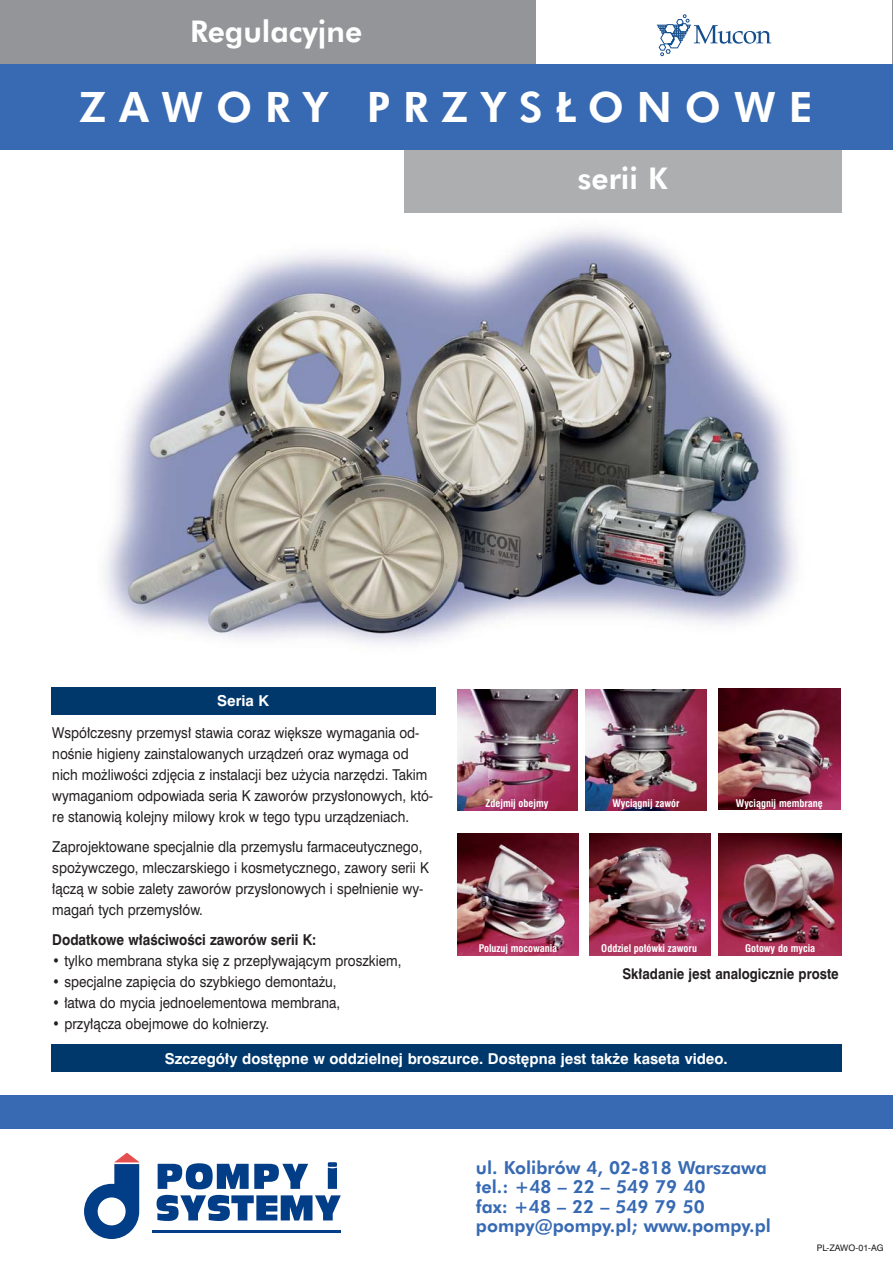
<style>
.page{position:relative;width:893px;height:1263px;background:#fff}
.page>*{position:absolute;margin:0;border:0;box-sizing:border-box;transform-origin:0 0}
.t1{font:800 42px "Futura PL";letter-spacing:.305em;color:#fff}
.t2{font:800 30px "Futura PL";color:#fff}
.t3{font:800 18px/19.5px "Futura PL";color:#376ab3}
.t4{font:15px/21px "Swiss 721 PL";color:#231f20;scale:.9 1}
.t5{font:700 15px "Swiss 721 PL";color:#fff}
.t6{font:700 15px "Swiss 721 PL";color:#231f20;scale:.9 1}
.t7{font:700 14.7px "Swiss 721 PL";color:#231f20;scale:.9 1}
.t8{font:700 condensed 10.35px "Swiss 721 PL";color:#fff}
.t9{font:9px "Swiss 721 PL";color:#231f20}
</style>
<div class="page">
<img style="left:105px;top:229px;width:692px;height:415px">
<div style="left:0;top:0;width:536px;height:64px;background:#939598"></div>
<div style="left:0;top:1095px;width:893px;height:33px;background:#376ab3"></div>
<div style="left:404px;top:149px;width:438px;height:64px;background:#acaeb0"></div>
<div style="left:0;top:64px;width:893px;height:85px;background:#376ab3"></div>
<svg style="left:157px;top:1195px;width:184px;height:26px"></svg>
<svg style="left:158px;top:1163px;width:150px;height:26px"></svg>
<svg style="left:328px;top:1162px;width:9px;height:27px"></svg>
<svg style="left:84px;top:1153px;width:56px;height:86px"></svg>
<hr style="left:152px;top:1230px;width:188px;height:2px;background:#023e88">
<div style="left:51px;top:688px;width:384px;height:27px;background:#00386c"></div>
<div style="left:51px;top:1045px;width:791px;height:27px;background:#00386c"></div>
<img style="left:457px;top:689px;width:120px;height:122px">
<img style="left:585px;top:689px;width:122px;height:122px">
<img style="left:718px;top:689px;width:122px;height:121px">
<img style="left:457px;top:834px;width:122px;height:122px">
<img style="left:589px;top:834px;width:122px;height:122px">
<img style="left:719px;top:834px;width:123px;height:122px">
<svg style="left:657px;top:14px;width:114px;height:42px"></svg>
<hr style="left:892px;top:0;width:1px;height:64px;background:#939598">
<h2 class="t2" style="left:190px;top:19px;width:174px">Regulacyjne</h2>
<h1 class="t1" style="left:80px;top:89px;width:735px">ZAWORY PRZYS¸ONOWE</h1>
<h2 class="t2" style="left:578px;top:166px;width:91px">serii K</h2>
<p class="t5" style="left:217px;top:696px;width:54px">Seria K</p>
<p class="t4" style="left:52px;top:723px;width:425px">Wspó∏czesny przemys∏ stawia coraz wi´ksze wymagania od&shy;noÊnie higieny zainstalowanych urzàdzeƒ oraz wymaga od nich mo˝liwoÊci zdj´cia z instalacji bez u˝ycia narz´dzi. Takim wymaganiom odpowiada seria K zaworów przys∏onowych, któ&shy;re stanowià kolejny milowy krok w tego typu urzàdzeniach.</p>
<p class="t4" style="left:52px;top:837px;width:420px">Zaprojektowane specjalnie dla przemys∏u farmaceutycznego, spo˝ywczego, mleczarskiego i kosmetycznego, zawory serii K ∏àczà w sobie zalety zaworów przys∏onowych i spe∏nienie wy&shy;magaƒ tych przemys∏ów.</p>
<p class="t6" style="left:52px;top:934px;width:295px">Dodatkowe w∏aÊciwoÊci zaworów serii K:</p>
<p class="t4" style="left:52px;top:951px;width:389px">• tylko membrana styka si´ z przep∏ywajàcym proszkiem,</p>
<p class="t4" style="left:52px;top:972px;width:317px">• specjalne zapi´cia do szybkiego demonta˝u,</p>
<p class="t4" style="left:52px;top:993px;width:321px">• ∏atwa do mycia jednoelementowa membrana,</p>
<p class="t4" style="left:52px;top:1014px;width:242px">• przy∏àcza obejmowe do ko∏nierzy.</p>
<p class="t8" style="left:486px;top:799px;width:64px">Zdejmij obejmy</p>
<p class="t8" style="left:612px;top:799px;width:69px">Wyciàgnij zawór</p>
<p class="t8" style="left:736px;top:799px;width:88px">Wyciàgnij membran´</p>
<p class="t8" style="left:479px;top:944px;width:80px">Poluzuj mocowania</p>
<p class="t8" style="left:601px;top:944px;width:97px">Oddziel po∏ówki zaworu</p>
<p class="t8" style="left:745px;top:944px;width:72px">Gotowy do mycia</p>
<p class="t7" style="left:622px;top:969px;width:242px">Sk∏adanie jest analogicznie proste</p>
<p class="t5" style="left:165px;top:1053px;width:565px">Szczegó∏y dost´pne w oddzielnej broszurce. Dost´pna jest tak˝e kaseta video.</p>
<p class="t3" style="left:476px;top:1159px;width:296px">ul. Kolibrów 4, 02-818 Warszawa tel.: +48 – 22 – 549 79 40<br>fax: +48 – 22 – 549 79 50 pompy@pompy.pl; www.pompy.pl</p>
<p class="t9" style="left:817px;top:1244px;width:68px">PL-ZAWO-01-AG</p>
</div>
